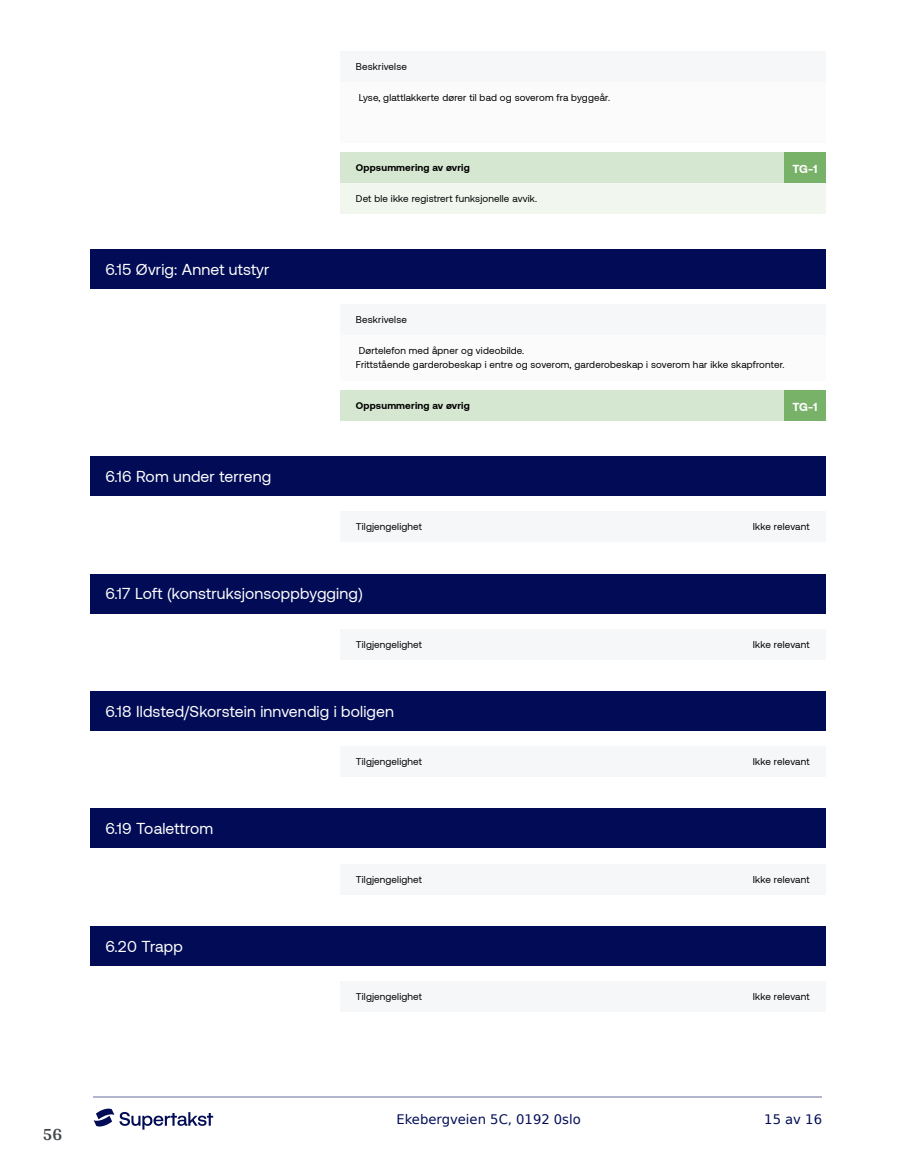
<style>
.page{position:relative;width:915px;height:1172px;background:#fff}
.page>*{position:absolute;margin:0;border:0;box-sizing:border-box;transform-origin:0 0}
.t1{font:700 18px "Arya";color:#414749}
.t2{font:15.75px "Aeonik";letter-spacing:.01em;color:#fff}
.t3{font:13.2px "DejaVu Sans";color:#020c56}
.t4{font:700 11.85px "Aeonik";color:#fff}
.t5{font:9.9px/14.9px "Aeonik";letter-spacing:.015em;color:#000}
.t6{font:700 9.9px "Aeonik";letter-spacing:.015em;color:#000}
</style>
<div class="page">
<hr style="left:93px;top:1097px;width:728px;height:1px;background:#b2b5cb">
<svg style="left:94px;top:1108px;width:119px;height:21px"></svg>
<div style="left:89px;top:249px;width:736px;height:39px;background:#020c56"></div>
<div style="left:89px;top:456px;width:736px;height:40px;background:#020c56"></div>
<div style="left:89px;top:574px;width:736px;height:39px;background:#020c56"></div>
<div style="left:89px;top:691px;width:736px;height:40px;background:#020c56"></div>
<div style="left:89px;top:809px;width:736px;height:39px;background:#020c56"></div>
<div style="left:89px;top:926px;width:736px;height:40px;background:#020c56"></div>
<div style="left:340px;top:82px;width:485px;height:60px;background:#f5f7f8"></div>
<div style="left:340px;top:183px;width:485px;height:30px;background:#f1f7ef"></div>
<div style="left:340px;top:335px;width:485px;height:45px;background:#f5f7f8"></div>
<div style="left:340px;top:512px;width:485px;height:30px;background:#f5f7f8"></div>
<div style="left:340px;top:629px;width:485px;height:31px;background:#f5f7f8"></div>
<div style="left:340px;top:746px;width:485px;height:31px;background:#f5f7f8"></div>
<div style="left:340px;top:864px;width:485px;height:31px;background:#f5f7f8"></div>
<div style="left:340px;top:981px;width:485px;height:31px;background:#f5f7f8"></div>
<div style="left:340px;top:52px;width:485px;height:30px;background:#f5f7f8"></div>
<div style="left:340px;top:152px;width:485px;height:31px;background:#d6e7d1"></div>
<div style="left:783px;top:152px;width:42px;height:31px;background:#78b168"></div>
<div style="left:340px;top:304px;width:485px;height:31px;background:#f5f7f8"></div>
<div style="left:340px;top:390px;width:485px;height:31px;background:#d6e7d1"></div>
<div style="left:783px;top:390px;width:42px;height:31px;background:#78b168"></div>
<p class="t5" style="left:356px;top:60px;width:53px">Beskrivelse</p>
<p class="t5" style="left:358px;top:90px;width:253px">Lyse, glattlakkerte dører til bad og soverom fra byggeår.</p>
<p class="t6" style="left:356px;top:162px;width:115px">Oppsummering av øvrig</p>
<p class="t4" style="left:792px;top:162px;width:27px">TG-1</p>
<h2 class="t2" style="left:105px;top:261px;width:166px">6.15 Øvrig: Annet utstyr</h2>
<h2 class="t2" style="left:105px;top:468px;width:167px">6.16 Rom under terreng</h2>
<p class="t5" style="left:356px;top:191px;width:183px">Det ble ikke registrert funksjonelle avvik.</p>
<p class="t5" style="left:356px;top:312px;width:53px">Beskrivelse</p>
<p class="t5" style="left:356px;top:343px;width:430px">Dørtelefon med åpner og videobilde.<br>Frittstående garderobeskap i entre og soverom, garderobeskap i soverom har ikke skapfronter.</p>
<p class="t6" style="left:356px;top:400px;width:115px">Oppsummering av øvrig</p>
<p class="t4" style="left:792px;top:400px;width:27px">TG-1</p>
<p class="t5" style="left:356px;top:519px;width:68px">Tilgjengelighet</p>
<p class="t5" style="left:752px;top:519px;width:58px">Ikke relevant</p>
<h2 class="t2" style="left:105px;top:585px;width:259px">6.17 Loft (konstruksjonsoppbygging)</h2>
<p class="t5" style="left:356px;top:637px;width:68px">Tilgjengelighet</p>
<p class="t5" style="left:752px;top:637px;width:58px">Ikke relevant</p>
<h2 class="t2" style="left:105px;top:703px;width:290px">6.18 Ildsted/Skorstein innvendig i boligen</h2>
<p class="t5" style="left:356px;top:754px;width:68px">Tilgjengelighet</p>
<p class="t5" style="left:752px;top:754px;width:58px">Ikke relevant</p>
<h2 class="t2" style="left:105px;top:820px;width:109px">6.19 Toalettrom</h2>
<h2 class="t2" style="left:105px;top:938px;width:79px">6.20 Trapp</h2>
<p class="t5" style="left:356px;top:872px;width:68px">Tilgjengelighet</p>
<p class="t5" style="left:752px;top:872px;width:58px">Ikke relevant</p>
<p class="t5" style="left:356px;top:989px;width:68px">Tilgjengelighet</p>
<p class="t5" style="left:752px;top:989px;width:58px">Ikke relevant</p>
<h1 class="t1" style="left:43px;top:1123px;width:21px">56</h1>
<h3 class="t3" style="left:396px;top:1108px;width:186px">Ekebergveien 5C, 0192 0slo</h3>
<h3 class="t3" style="left:764px;top:1108px;width:59px">15 av 16</h3>
</div>
